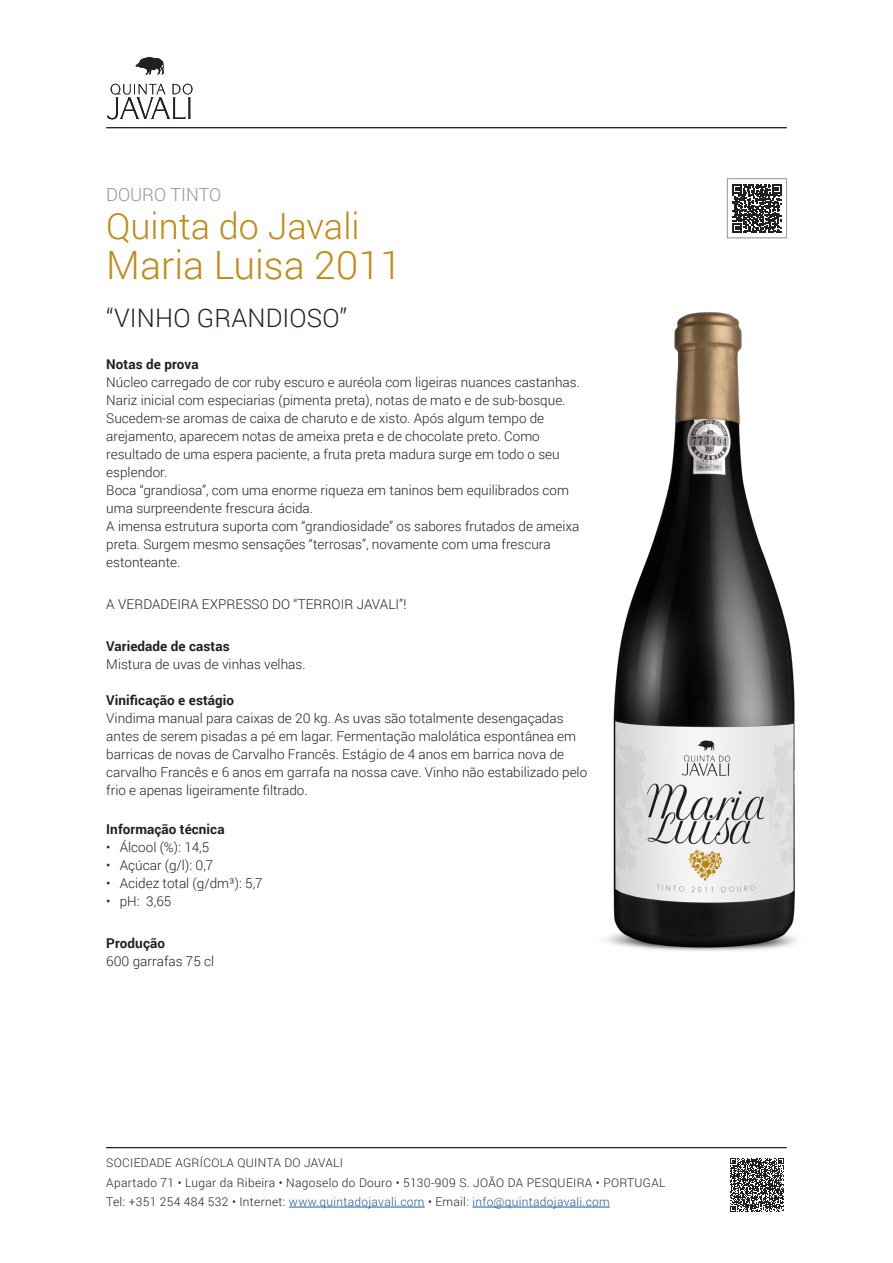
<style>
.page{position:relative;width:893px;height:1263px;background:#fff}
.page>*{position:absolute;margin:0;border:0;box-sizing:border-box;transform-origin:0 0}
.Nome_TOC{font:300 39px "Roboto";color:#c18a15}
.Marca{font:300 36px "Roboto";color:#c18a15}
.t2{font:300 25.5px "Roboto";letter-spacing:.005em;color:#231f20}
.Categoria{font:300 18px "Roboto";color:#939598}
.texto_pequeno{font:300 13.5px/18px "Roboto";color:#231f20}
.t2-2{font:700 13.5px "Roboto";letter-spacing:.005em;color:#231f20}
.t2-3{font:300 13.5px "Roboto";letter-spacing:.005em;color:#231f20}
.t1{font:300 12px/19.5px "Roboto";letter-spacing:.025em;color:#231f20}
.s1{color:#175d9e}
</style>
<div class="page">
<svg style="left:730px;top:1158px;width:54px;height:53px"></svg>
<svg style="left:733px;top:184px;width:48px;height:49px"></svg>
<div style="left:727px;top:178px;width:60px;height:60px;border:1px solid #94a0a9"></div>
<img style="left:606px;top:312px;width:190px;height:639px">
<hr style="left:289px;top:1207px;width:136px;height:1px;background:#175d9e">
<hr style="left:472px;top:1207px;width:138px;height:1px;background:#175d9e">
<svg style="left:107px;top:84px;width:85px;height:35px"></svg>
<svg style="left:135px;top:57px;width:29px;height:17px"></svg>
<hr style="left:106px;top:127px;width:681px;height:1px;background:#231f20">
<hr style="left:106px;top:1147px;width:681px;height:1px;background:#231f20">
<p class="Categoria" style="left:106px;top:182px;width:116px">DOURO TINTO</p>
<p class="Marca" style="left:106px;top:201px;width:255px">Quinta do Javali</p>
<p class="Nome_TOC" style="left:106px;top:238px;width:297px">Maria Luisa 2011</p>
<p class="t2" style="left:106px;top:300px;width:242px">“VINHO GRANDIOSO”</p>
<p class="t2-2" style="left:106px;top:355px;width:94px">Notas de prova</p>
<p class="texto_pequeno" style="left:106px;top:373px;width:475px">Núcleo carregado de cor ruby escuro e auréola com ligeiras nuances castanhas.</p>
<p class="texto_pequeno" style="left:106px;top:391px;width:461px">Nariz inicial com especiarias (pimenta preta), notas de mato e de sub-bosque.<br>Sucedem-se aromas de caixa de charuto e de xisto. Após algum tempo de arejamento, aparecem notas de ameixa preta e de chocolate preto. Como resultado de uma espera paciente, a fruta preta madura surge em todo o seu esplendor.</p>
<p class="texto_pequeno" style="left:106px;top:481px;width:464px">Boca “grandiosa”, com uma enorme riqueza em taninos bem equilibrados com uma surpreendente frescura ácida.</p>
<p class="texto_pequeno" style="left:106px;top:517px;width:475px">A imensa estrutura suporta com “grandiosidade” os sabores frutados de ameixa preta. Surgem mesmo sensações “terrosas”, novamente com uma frescura estonteante.</p>
<p class="t2-3" style="left:106px;top:595px;width:302px">A VERDADEIRA EXPRESSO DO “TERROIR JAVALI”!</p>
<p class="t2-2" style="left:106px;top:637px;width:125px">Variedade de castas</p>
<p class="texto_pequeno" style="left:106px;top:655px;width:201px">Mistura de uvas de vinhas velhas.</p>
<p class="t2-2" style="left:106px;top:691px;width:129px">Vinificação e estágio</p>
<p class="texto_pequeno" style="left:106px;top:709px;width:482px">Vindima manual para caixas de 20 kg. As uvas são totalmente desengaçadas antes de serem pisadas a pé em lagar. Fermentação malolática espontânea em barricas de novas de Carvalho Francês. Estágio de 4 anos em barrica nova de carvalho Francês e 6 anos em garrafa na nossa cave. Vinho não estabilizado pelo frio e apenas ligeiramente filtrado.</p>
<p class="t2-2" style="left:106px;top:820px;width:120px">Informação técnica</p>
<p class="texto_pequeno" style="left:106px;top:838px;width:105px">• Álcool (%): 14,5</p>
<p class="texto_pequeno" style="left:106px;top:856px;width:109px">• Açúcar (g/l): 0,7</p>
<p class="texto_pequeno" style="left:106px;top:874px;width:158px">• Acidez total (g/dm³): 5,7</p>
<p class="texto_pequeno" style="left:106px;top:892px;width:67px">• pH: 3,65</p>
<p class="t2-2" style="left:106px;top:934px;width:60px">Produção</p>
<p class="texto_pequeno" style="left:106px;top:952px;width:109px">600 garrafas 75 cl</p>
<p class="t1" style="left:106px;top:1153px;width:561px">SOCIEDADE AGRÍCOLA QUINTA DO JAVALI<br>Apartado 71 • Lugar da Ribeira • Nagoselo do Douro • 5130-909 S. JOÃO DA PESQUEIRA • PORTUGAL<br>Tel: +351 254 484 532 • Internet: <span class="s1">www.quintadojavali.com</span> • Email: <span class="s1">info@quintadojavali.com</span></p>
</div>
